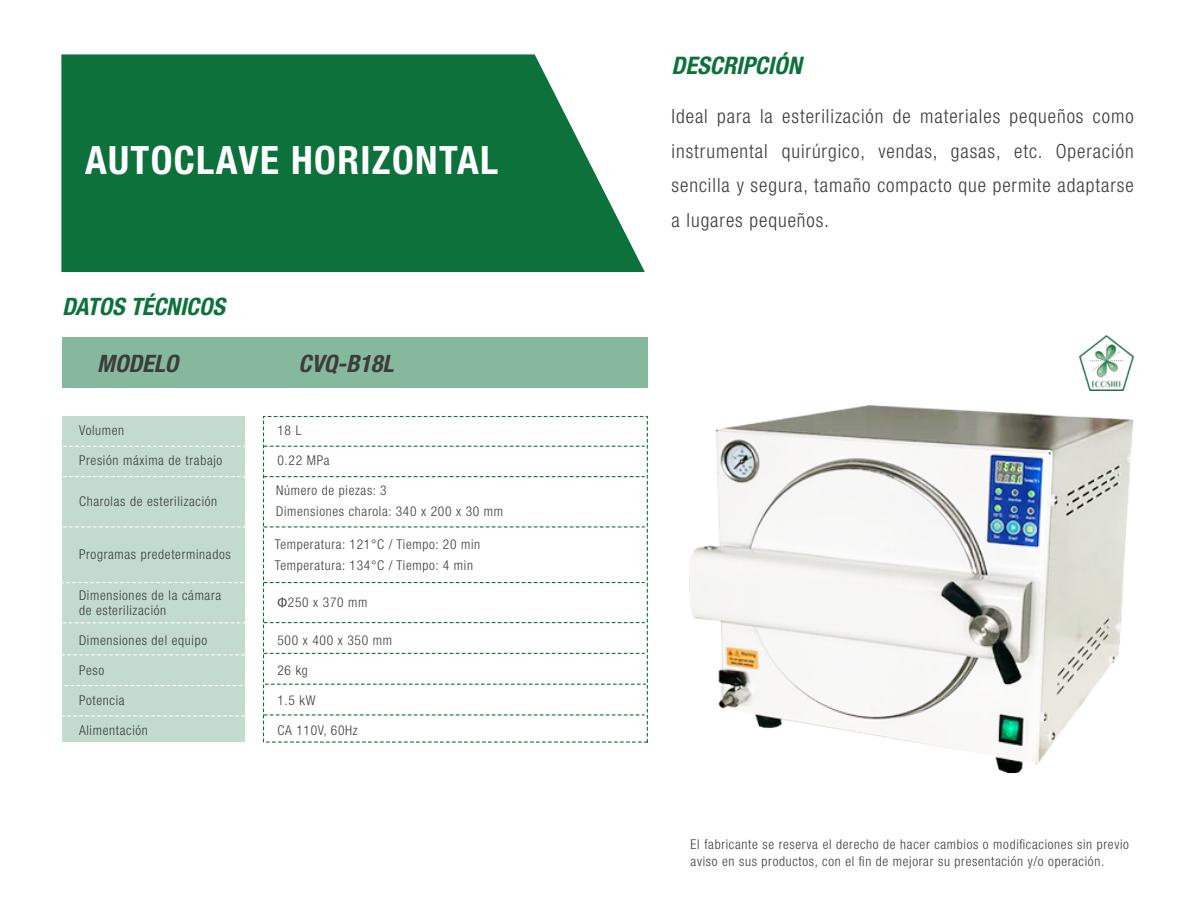
<style>
.page{position:relative;width:1188px;height:918px;background:#fff}
.page>*{position:absolute;margin:0;border:0;box-sizing:border-box;transform-origin:0 0}
.t1{font:700 condensed 39.15px "Helvetica Neue LT Std";letter-spacing:.035em;color:#fff}
.t2{font:italic 700 condensed 24.15px "Helvetica Neue LT Std";color:#0c713a}
.t3{font:italic 700 condensed 24px "Helvetica Neue LT Std";color:#3c3c3b}
.t4{font:italic 700 condensed 24px "Helvetica Neue LT Std";color:#0c713a}
.t5{font:300 condensed 19.5px/34.5px "Helvetica Neue LT Std";letter-spacing:.05em;color:#3c3c3b;text-align:justify}
.t6{font:300 condensed 13.5px/21px "Helvetica Neue LT Std";letter-spacing:.05em;color:#3c3c3b}
.s1{font-family:"Myriad Pro";font-weight:400;font-stretch:normal}
</style>
<div class="page">
<svg style="left:61px;top:54px;width:584px;height:218px;fill:#0c713a"></svg>
<div style="left:62px;top:337px;width:585px;height:51px;background:#85b89c"></div>
<div style="left:62px;top:417px;width:183px;height:325px;background:#c2dbce"></div>
<svg style="left:265px;top:446px;width:350px;height:1px"></svg>
<svg style="left:63px;top:446px;width:182px;height:1px"></svg>
<svg style="left:265px;top:476px;width:350px;height:1px"></svg>
<svg style="left:63px;top:476px;width:182px;height:1px"></svg>
<svg style="left:265px;top:526px;width:350px;height:2px"></svg>
<svg style="left:63px;top:526px;width:182px;height:2px"></svg>
<svg style="left:265px;top:582px;width:350px;height:1px"></svg>
<svg style="left:62px;top:582px;width:182px;height:1px"></svg>
<svg style="left:63px;top:622px;width:552px;height:1px"></svg>
<svg style="left:62px;top:653px;width:553px;height:2px"></svg>
<svg style="left:65px;top:684px;width:550px;height:2px"></svg>
<svg style="left:62px;top:714px;width:553px;height:2px"></svg>
<img style="left:615px;top:335px;width:519px;height:438px">
<svg style="left:757px;top:573px;width:163px;height:68px"></svg>
<h1 class="t1" style="left:85px;top:137px;width:415px">AUTOCLAVE HORIZONTAL</h1>
<h3 class="t4" style="left:62px;top:292px;width:164px">DATOS TÉCNICOS</h3>
<h3 class="t3" style="left:97px;top:349px;width:82px">MODELO</h3>
<h3 class="t3" style="left:299px;top:349px;width:97px">CVQ-B18L</h3>
<p class="t6" style="left:79px;top:420px;width:47px">Volumen</p>
<p class="t6" style="left:79px;top:450px;width:145px">Presión máxima de trabajo</p>
<p class="t6" style="left:79px;top:491px;width:140px">Charolas de esterilización</p>
<p class="t6" style="left:277px;top:420px;width:25px">18 L</p>
<p class="t6" style="left:277px;top:450px;width:54px">0.22 MPa</p>
<p class="t6" style="left:276px;top:480px;width:228px">Número de piezas: 3<br>Dimensiones charola: 340 x 200 x 30 mm</p>
<p class="t6" style="left:79px;top:544px;width:153px">Programas predeterminados</p>
<p class="t6" style="left:275px;top:533px;width:207px">Temperatura: 121°C / Tiempo: 20 min<br>Temperatura: 134°C / Tiempo: 4 min</p>
<p class="t6" style="left:79px;top:588px;width:144px;line-height:15px">Dimensiones de la cámara de esterilización</p>
<p class="t6" style="left:79px;top:630px;width:130px">Dimensiones del equipo</p>
<p class="t6" style="left:79px;top:660px;width:27px">Peso</p>
<p class="t6" style="left:79px;top:690px;width:47px">Potencia</p>
<p class="t6" style="left:79px;top:720px;width:70px">Alimentación</p>
<p class="t6" style="left:277px;top:592px;width:92px"><span class="s1">Ф</span>250 x 370 mm</p>
<p class="t6" style="left:277px;top:630px;width:116px">500 x 400 x 350 mm</p>
<p class="t6" style="left:277px;top:660px;width:32px">26 kg</p>
<p class="t6" style="left:277px;top:690px;width:40px">1.5 kW</p>
<p class="t6" style="left:277px;top:720px;width:82px">CA 110V, 60Hz</p>
<h2 class="t2" style="left:672px;top:51px;width:132px">DESCRIPCIÓN</h2>
<h3 class="t5" style="left:672px;top:99px;width:464px">Ideal para la esterilización de materiales pequeños como instrumental quirúrgico, vendas, gasas, etc. Operación sencilla y segura, tamaño compacto que permite adaptarse a lugares pequeños.</h3>
<p class="t6" style="left:691px;top:836px;width:440px;line-height:16.2px">El fabricante se reserva el derecho de hacer cambios o modificaciones sin previo aviso en sus productos, con el fin de mejorar su presentación y/o operación.</p>
</div>
